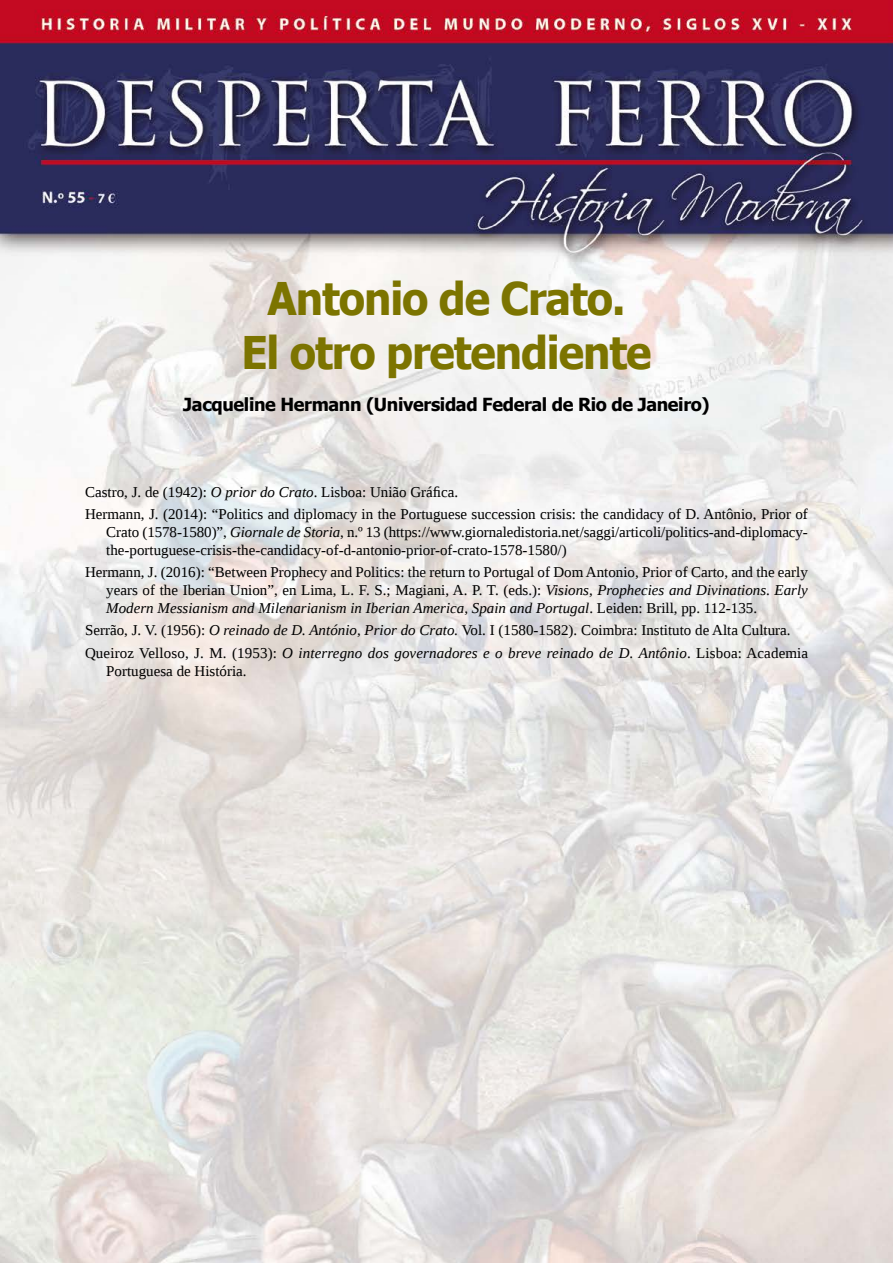
<style>
.page{position:relative;width:893px;height:1263px;background:#fff}
.page>*{position:absolute;margin:0;border:0;box-sizing:border-box;transform-origin:0 0}
.t1{font:700 45px/54px "Tahoma";letter-spacing:-.025em;color:#7c7400;text-align:center;scale:.95 1}
.t2{font:700 18px "Tahoma";letter-spacing:-.02em;color:#000}
.t3{font:15px/18px "Liberation Serif";color:#000}
.s1{font-style:italic}
</style>
<div class="page">
<img style="left:0;top:0;width:893px;height:1263px">
<h1 class="t1" style="left:241px;top:274px;width:433px">Antonio de Crato.<br>El otro pretendiente</h1>
<p class="t2" style="left:183px;top:391px;width:528px">Jacqueline Hermann (Universidad Federal de Rio de Janeiro)</p>
<p class="t3" style="left:85px;top:480px;width:724px;line-height:22.2px">Castro, J. de (1942): <span class="s1">O prior do Crato</span>. Lisboa: União Gráfica.<br>Hermann, J. (2014): “Politics and diplomacy in the Portuguese succession crisis: the candidacy of D. Antônio, Prior of</p>
<p class="t3" style="left:106px;top:523px;width:703px">Crato (1578-1580)”, <span class="s1">Giornale de Storia</span>, n.º 13 (https://www.giornaledistoria.net/saggi/articoli/politics-and-diplomacy&shy;the-portuguese-crisis-the-candidacy-of-d-antonio-prior-of-crato-1578-1580/)</p>
<p class="t3" style="left:106px;top:563px;width:703px;text-align:justify;text-indent:-21px">Hermann, J. (2016): “Between Prophecy and Politics: the return to Portugal of Dom Antonio, Prior of Carto, and the early years of the Iberian Union”, en Lima, L. F. S.; Magiani, A. P. T. (eds.): <span class="s1">Visions, Prophecies and Divinations</span>. <span class="s1">Early Modern Messianism and Milenarianism in Iberian America, Spain and Portugal</span>. Leiden: Brill, pp. 112-135.</p>
<p class="t3" style="left:85px;top:619px;width:725px;line-height:22.2px">Serrão, J. V. (1956): <span class="s1">O reinado de D. António, Prior do Crato.</span> Vol. I (1580-1582). Coimbra: Instituto de Alta Cultura.<br>Queiroz Velloso, J. M. (1953): <span class="s1">O interregno dos governadores e o breve reinado de D. Antônio</span>. Lisboa: Academia</p>
<p class="t3" style="left:106px;top:661px;width:142px">Portuguesa de História.</p>
</div>
